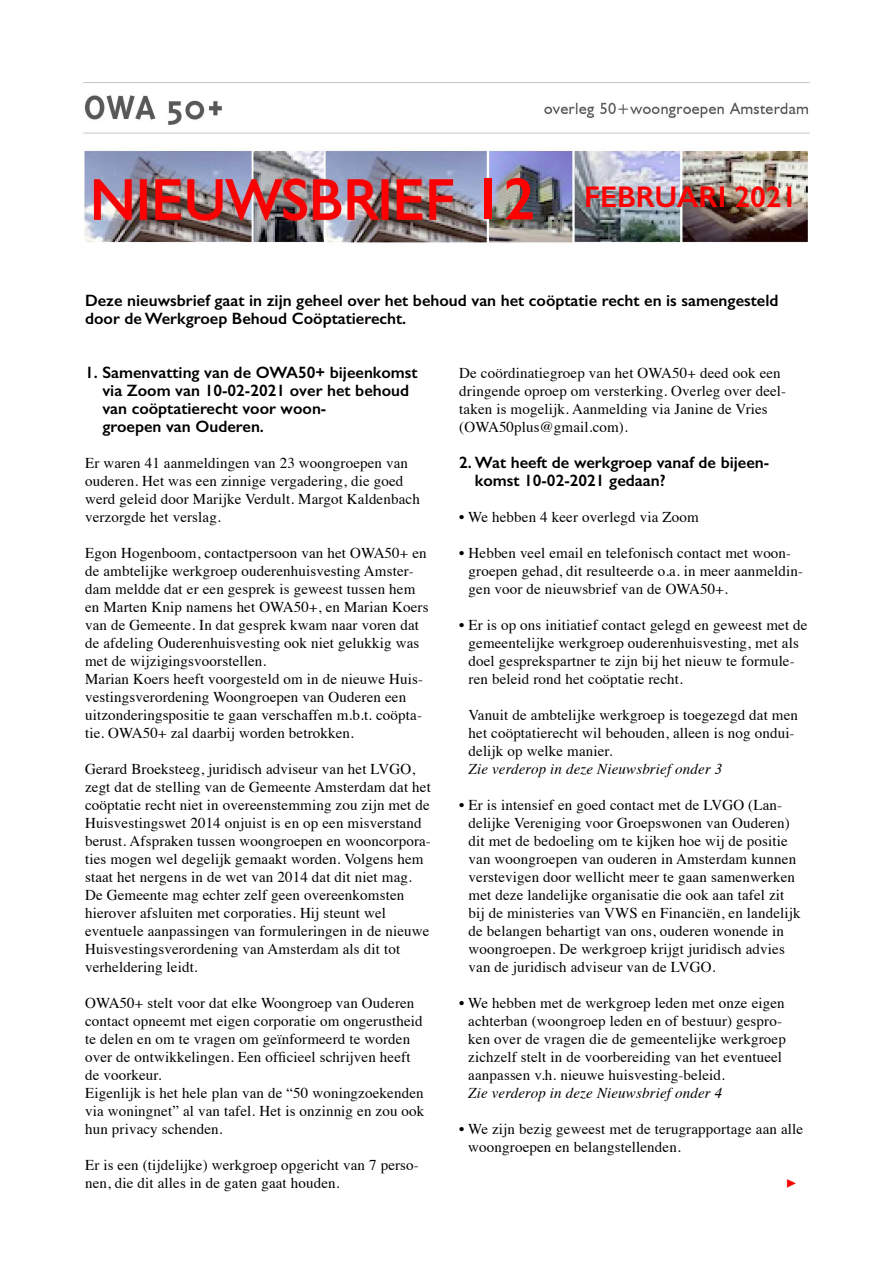
<style>
.page{position:relative;width:893px;height:1263px;background:#fff}
.page>*{position:absolute;margin:0;border:0;box-sizing:border-box;transform-origin:0 0}
.t1{font:600 30px "Gill Sans";letter-spacing:-.005em;color:#fe0000}
.t2{font:18px "Minion Pro";color:#fe0000}
.t3{font:600 16.5px/18px "Gill Sans";color:#000}
.t4{font:15px/18px "Times";letter-spacing:.01em;color:#000}
.t5{font:italic 15px "Times";letter-spacing:.01em;color:#000}
.s1{font-size:60px}
</style>
<div class="page">
<img style="left:83px;top:82px;width:727px;height:161px">
<h1 class="t1" style="left:472px;top:179px;width:327px"><span class="s1">12</span> FEBRUARI 2021</h1>
<p class="t3" style="left:85px;top:291px;width:695px">Deze nieuwsbrief gaat in zijn geheel over het behoud van het coöptatie recht en is samengesteld door de Werkgroep Behoud Coöptatierecht.</p>
<p class="t3" style="left:102px;top:363px;width:317px;text-indent:-17px">1. Samenvatting van de OWA50+ bijeenkomst via Zoom van 10-02-2021 over het behoud van coöptatierecht voor woon-<br>groepen van Ouderen.</p>
<p class="t4" style="left:85px;top:453px;width:336px">Er waren 41 aanmeldingen van 23 woongroepen van ouderen. Het was een zinnige vergadering, die goed werd geleid door Marijke Verdult. Margot Kaldenbach verzorgde het verslag.</p>
<p class="t4" style="left:85px;top:543px;width:345px">Egon Hogenboom, contactpersoon van het OWA50+ en de ambtelijke werkgroep ouderenhuisvesting Amster&shy;dam meldde dat er een gesprek is geweest tussen hem en Marten Knip namens het OWA50+, en Marian Koers van de Gemeente. In dat gesprek kwam naar voren dat de afdeling Ouderenhuisvesting ook niet gelukkig was met de wijzigingsvoorstellen.<br>Marian Koers heeft voorgesteld om in de nieuwe Huis&shy;vestingsverordening Woongroepen van Ouderen een uitzonderingspositie te gaan verschaffen m.b.t. coöpta&shy;tie. OWA50+ zal daarbij worden betrokken.</p>
<p class="t4" style="left:85px;top:759px;width:347px">Gerard Broeksteeg, juridisch adviseur van het LVGO, zegt dat de stelling van de Gemeente Amsterdam dat het coöptatie recht niet in overeenstemming zou zijn met de Huisvestingswet 2014 onjuist is en op een misverstand berust. Afspraken tussen woongroepen en wooncorpora&shy;ties mogen wel degelijk gemaakt worden. Volgens hem staat het nergens in de wet van 2014 dat dit niet mag.<br>De Gemeente mag echter zelf geen overeenkomsten hierover afsluiten met corporaties. Hij steunt wel eventuele aanpassingen van formuleringen in de nieuwe Huisvestingsverordening van Amsterdam als dit tot verheldering leidt.</p>
<p class="t4" style="left:85px;top:993px;width:341px">OWA50+ stelt voor dat elke Woongroep van Ouderen contact opneemt met eigen corporatie om ongerustheid te delen en om te vragen om geïnformeerd te worden over de ontwikkelingen. Een officieel schrijven heeft de voorkeur.<br>Eigenlijk is het hele plan van de “50 woningzoekenden via woningnet” al van tafel. Het is onzinnig en zou ook hun privacy schenden.</p>
<p class="t4" style="left:85px;top:1155px;width:335px">Er is een (tijdelijke) werkgroep opgericht van 7 perso&shy;nen, die dit alles in de gaten gaat houden.</p>
<p class="t4" style="left:459px;top:363px;width:329px">De coördinatiegroep van het OWA50+ deed ook een dringende oproep om versterking. Overleg over deel&shy;taken is mogelijk. Aanmelding via Janine de Vries (OWA50plus@gmail.com).</p>
<p class="t3" style="left:475px;top:453px;width:296px;text-indent:-16px">2. Wat heeft de werkgroep vanaf de bijeen&shy;komst 10-02-2021 gedaan?</p>
<p class="t4" style="left:459px;top:507px;width:241px">• We hebben 4 keer overlegd via Zoom</p>
<p class="t4" style="left:469px;top:543px;width:336px;text-indent:-9px">• Hebben veel email en telefonisch contact met woon&shy;groepen gehad, dit resulteerde o.a. in meer aanmeldin&shy;gen voor de nieuwsbrief van de OWA50+.</p>
<p class="t4" style="left:468px;top:615px;width:341px;text-indent:-9px">• Er is op ons initiatief contact gelegd en geweest met de gemeentelijke werkgroep ouderenhuisvesting, met als doel gesprekspartner te zijn bij het nieuw te formule&shy;ren beleid rond het coöptatie recht.</p>
<p class="t4" style="left:468px;top:705px;width:331px">Vanuit de ambtelijke werkgroep is toegezegd dat men het coöptatierecht wil behouden, alleen is nog ondui&shy;delijk op welke manier.</p>
<p class="t5" style="left:468px;top:756px;width:255px">Zie verderop in deze Nieuwsbrief onder 3</p>
<p class="t4" style="left:468px;top:795px;width:334px;text-indent:-9px">• Er is intensief en goed contact met de LVGO (Lan&shy;delijke Vereniging voor Groepswonen van Ouderen) dit met de bedoeling om te kijken hoe wij de positie van woongroepen van ouderen in Amsterdam kunnen verstevigen door wellicht meer te gaan samenwerken met deze landelijke organisatie die ook aan tafel zit bij de ministeries van VWS en Financiën, en landelijk de belangen behartigt van ons, ouderen wonende in woongroepen. De werkgroep krijgt juridisch advies van de juridisch adviseur van de LVGO.</p>
<p class="t4" style="left:468px;top:993px;width:319px;text-indent:-9px">• We hebben met de werkgroep leden met onze eigen achterban (woongroep leden en of bestuur) gespro&shy;ken over de vragen die de gemeentelijke werkgroep zichzelf stelt in de voorbereiding van het eventueel aanpassen v.h. nieuwe huisvesting-beleid.</p>
<p class="t5" style="left:468px;top:1080px;width:255px">Zie verderop in deze Nieuwsbrief onder 4</p>
<p class="t4" style="left:468px;top:1119px;width:336px;text-indent:-9px">• We zijn bezig geweest met de terugrapportage aan alle woongroepen en belangstellenden.</p>
<p class="t2" style="left:786px;top:1170px;width:12px">▶</p>
</div>
